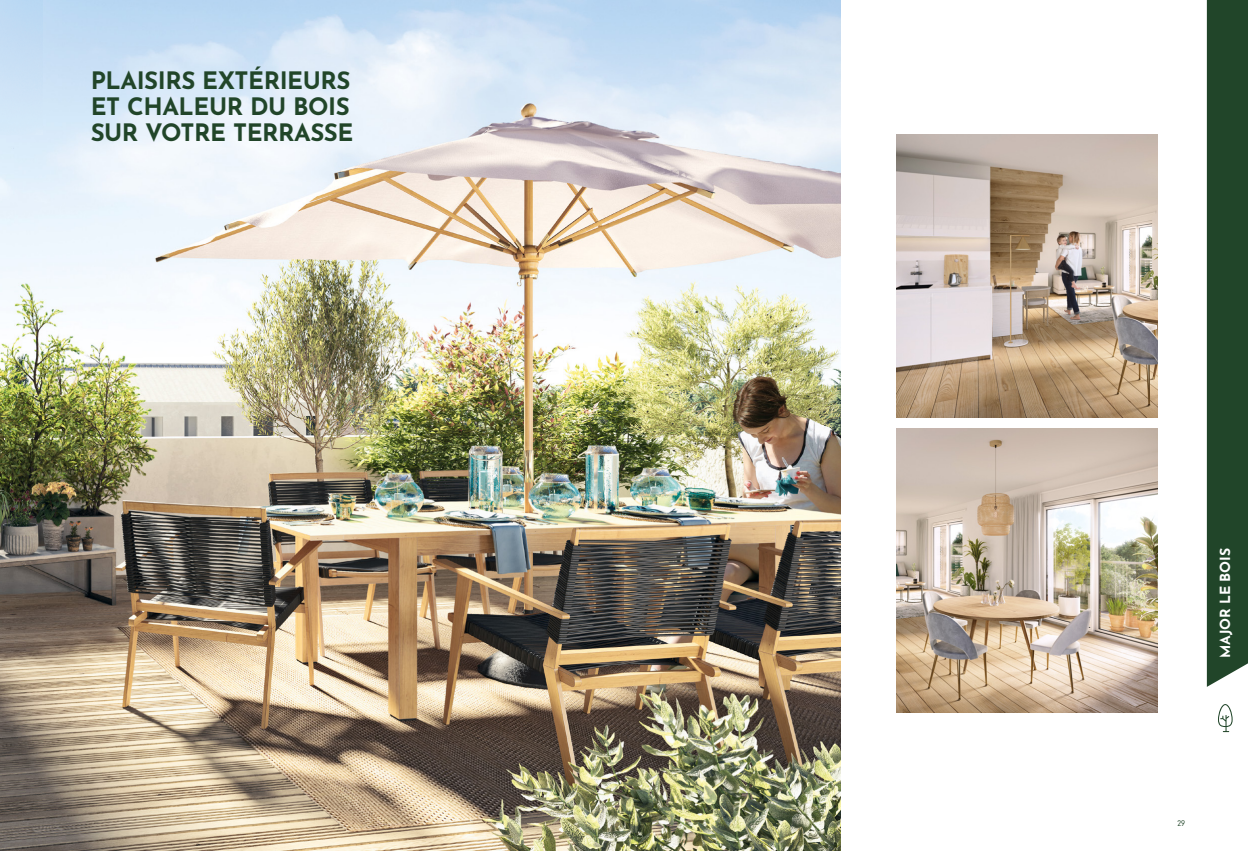
<style>
.page{position:relative;width:1248px;height:851px;background:#fff}
.page>*{position:absolute;margin:0;border:0;box-sizing:border-box;transform-origin:0 0}
.t1{font:700 24px/26px "Josefin Sans";letter-spacing:-.02em;color:#214529}
.t2{font:700 14px "Josefin Sans";letter-spacing:-.01em;color:#fff}
.t3{font:8px "Fabrikat";color:#214529}
</style>
<div class="page">
<img style="left:0;top:0;width:840px;height:850px">
<img style="left:0;top:0;width:43px;height:134px">
<img style="left:896px;top:429px;width:261px;height:283px">
<img style="left:896px;top:134px;width:261px;height:283px">
<div style="left:1206px;top:0;width:41px;height:686px;background:#214529"></div>
<svg style="left:1218px;top:704px;width:14px;height:28px"></svg>
<p class="t1" style="left:91px;top:64px;width:264px">PLAISIRS EXTÉRIEURS<br>ET CHALEUR DU BOIS<br>SUR VOTRE TERRASSE</p>
<p class="t2" style="left:1212px;top:658px;width:111px;rotate:-90deg">MAJOR LE BOIS</p>
<p class="t3" style="left:1177px;top:818px;width:9px">29</p>
</div>
